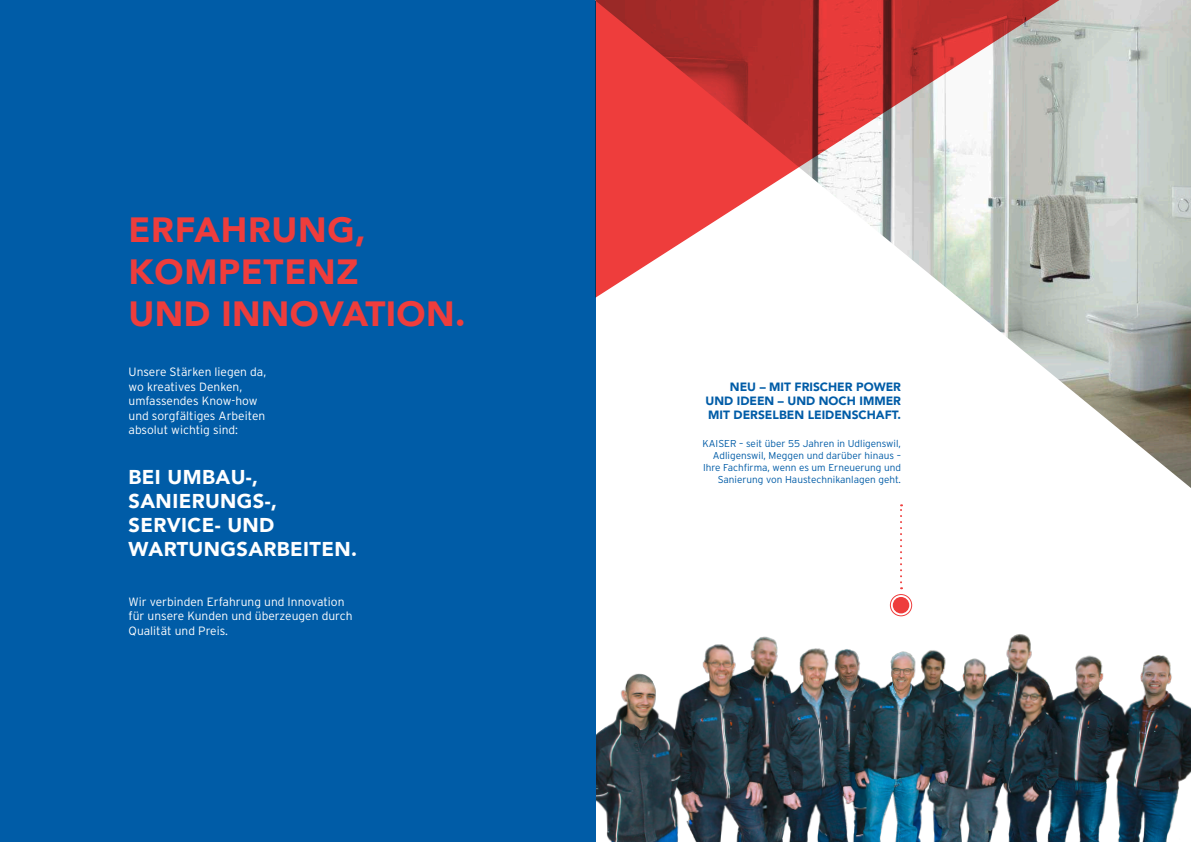
<style>
.page{position:relative;width:1191px;height:842px;background:#fff}
.page>*{position:absolute;margin:0;border:0;box-sizing:border-box;transform-origin:0 0}
.t1{font:900 35px/42px "Avenir";letter-spacing:.02em;color:#ee3d3c}
.t2{font:900 20px/24px "Avenir";letter-spacing:.02em;color:#fff}
.t3{font:300 12px/14.4px "Interstate";color:#fff}
.t4{font:900 12px/14.4px "Avenir";color:#005ca7;text-align:justify}
.t5{font:300 10px/12px "Interstate";color:#005ca7;text-align:right}
</style>
<div class="page">
<hr style="left:595px;top:0;width:1px;height:842px;background:#231f20">
<img style="left:595px;top:530px;width:596px;height:312px">
<div style="left:0;top:0;width:595px;height:842px;background:#005ca7"></div>
<img style="left:595px;top:0;width:596px;height:488px">
<svg style="left:595px;top:0;width:477px;height:298px"></svg>
<svg style="left:900px;top:504px;width:2px;height:85px"></svg>
<div style="left:892px;top:597px;width:17px;height:16px;background:#ee3d3c;border-radius:50%"></div>
<div style="left:890px;top:594px;width:22px;height:22px;border:1px solid #ee3d3c;border-radius:50%"></div>
<h1 class="t1" style="left:129px;top:208px;width:338px">ERFAHRUNG,<br>KOMPETENZ<br>UND INNOVATION.</h1>
<p class="t3" style="left:129px;top:365px;width:139px">Unsere Stärken liegen da, wo kreatives Denken, umfassendes Know-how und sorgfältiges Arbeiten absolut wichtig sind:</p>
<h2 class="t2" style="left:129px;top:464px;width:230px">BEI UMBAU-,<br>SANIERUNGS-,<br>SERVICE- UND<br>WARTUNGSARBEITEN.</h2>
<p class="t3" style="left:129px;top:594px;width:225px">Wir verbinden Erfahrung und Innovation für unsere Kunden und überzeugen durch<br>Qualität und Preis.</p>
<p class="t4" style="left:705px;top:379px;width:197px;text-indent:24px">NEU – MIT FRISCHER POWER UND IDEEN – UND NOCH IMMER MIT DERSELBEN LEIDENSCHAFT.</p>
<p class="t5" style="left:702px;top:437px;width:200px">KAISER – seit über 55 Jahren in Udligenswil, Adligenswil, Meggen und darüber hinaus – Ihre Fachfirma, wenn es um Erneuerung und Sanierung von Haustechnikanlagen geht.</p>
</div>
